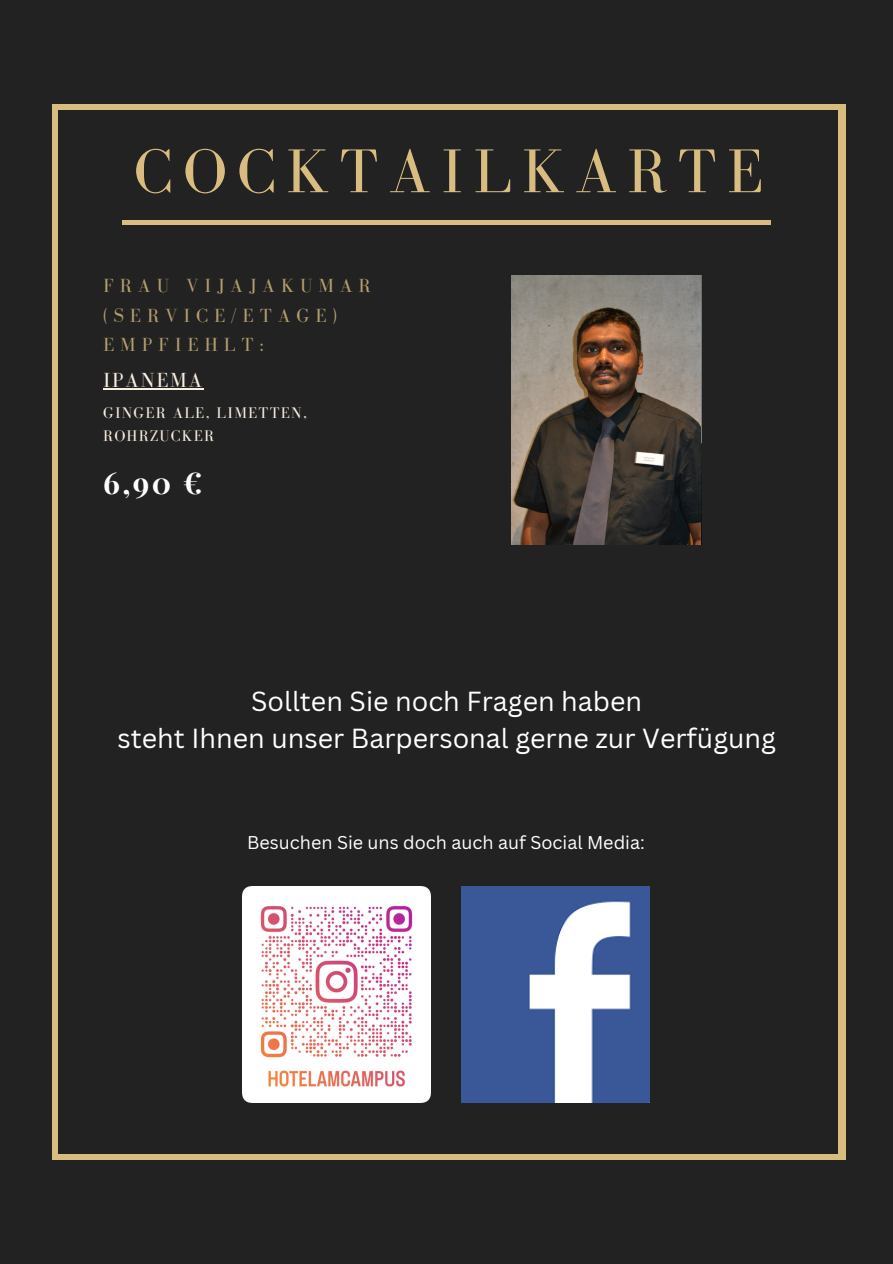
<style>
.page{position:relative;width:893px;height:1264px;background:#fff}
.page>*{position:absolute;margin:0;border:0;box-sizing:border-box;transform-origin:0 0}
.t1{font:63.6px "Bodoni FLF";letter-spacing:.16em;color:#d9bc80}
.t2{font:700 30px "Playfair Display";color:#fff}
.t3{font:26.85px "Canva Sans";color:#fff}
.t4{font:21px "Bodoni FLF";letter-spacing:.08em;color:#f8eee0}
.t5{font:19.5px/29.2px "Bodoni FLF";letter-spacing:.3em;color:#d9bc80}
.t6{font:18px "Canva Sans";color:#fff}
.t7{font:15.9px/23.7px "Bodoni FLF";letter-spacing:.08em;color:#f8eee0}
</style>
<div class="page">
<div style="left:0;top:0;width:892px;height:1263px;background:#222"></div>
<div style="left:52px;top:104px;width:793px;height:1055px;background:#d9bc80"></div>
<div style="left:58px;top:110px;width:780px;height:1043px;background:#222"></div>
<hr style="left:123px;top:221px;width:647px;height:3px;background:#d9bc80">
<img style="left:242px;top:886px;width:188px;height:216px">
<img style="left:462px;top:886px;width:187px;height:216px">
<img style="left:511px;top:275px;width:189px;height:269px">
<hr style="left:103px;top:388px;width:101px;height:1px;background:#f8eee0">
<p class="t1" style="left:134px;top:137px;width:631px">COCKTAILKARTE</p>
<p class="t5" style="left:103px;top:271px;width:269px">FRAU VIJAJAKUMAR (SERVICE/ETAGE)<br>EMPFIEHLT:</p>
<p class="t4" style="left:103px;top:368px;width:101px">IPANEMA</p>
<p class="t7" style="left:103px;top:400px;width:205px">GINGER ALE, LIMETTEN,<br>ROHRZUCKER</p>
<p class="t2" style="left:103px;top:462px;width:101px">6,90 €</p>
<p class="t3" style="left:251px;top:682px;width:392px">Sollten Sie noch Fragen haben</p>
<p class="t3" style="left:117px;top:719px;width:660px">steht Ihnen unser Barpersonal gerne zur Verfügung</p>
<p class="t6" style="left:247px;top:829px;width:399px">Besuchen Sie uns doch auch auf Social Media:</p>
</div>
